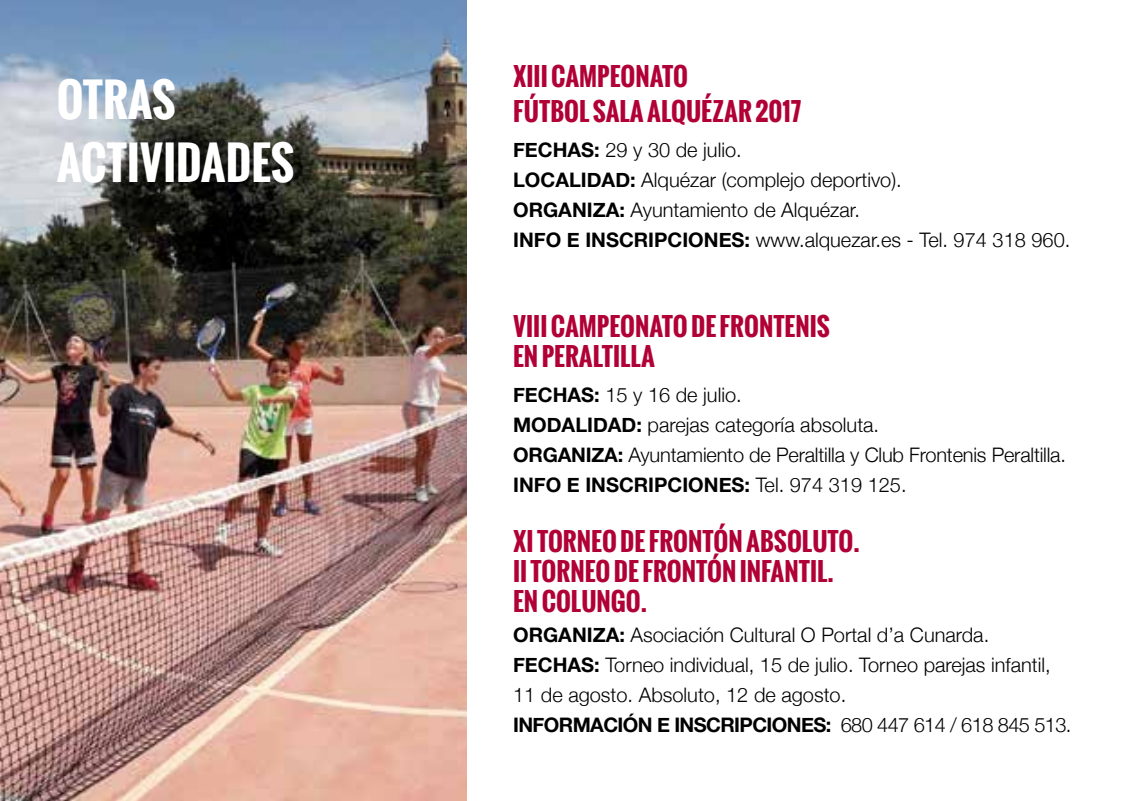
<style>
.page{position:relative;width:1134px;height:801px;background:#fff}
.page>*{position:absolute;margin:0;border:0;box-sizing:border-box;transform-origin:0 0}
.t1{font:700 45px/62.5px "Oswald";color:#fff}
.t2{font:700 25px/30px "Oswald";color:#b10035}
.t3{font:300 20px/30px "Helvetica Neue";color:#000}
.s1{font-weight:700}
</style>
<div class="page">
<img style="left:0;top:0;width:466px;height:801px">
<h1 class="t1" style="left:57px;top:69px;width:239px">OTRAS<br>ACTIVIDADES</h1>
<p class="t2" style="left:513px;top:58px;width:289px;line-height:35px">XIII CAMPEONATO<br>FÚTBOL SALA ALQUÉZAR 2017</p>
<p class="t3" style="left:513px;top:134px;width:559px"><span class="s1">FECHAS:</span> 29 y 30 de julio.<br><span class="s1">LOCALIDAD:</span> Alquézar (complejo deportivo).<br><span class="s1">ORGANIZA:</span> Ayuntamiento de Alquézar.<br><span class="s1">INFO E INSCRIPCIONES:</span> www.alquezar.es - Tel. 974 318 960.</p>
<p class="t2" style="left:513px;top:311px;width:318px">VIII CAMPEONATO DE FRONTENIS<br>EN PERALTILLA</p>
<p class="t3" style="left:513px;top:379px;width:554px"><span class="s1">FECHAS:</span> 15 y 16 de julio.<br><span class="s1">MODALIDAD:</span> parejas categoría absoluta.<br><span class="s1">ORGANIZA:</span> Ayuntamiento de Peraltilla y Club Frontenis Peraltilla.<br><span class="s1">INFO E INSCRIPCIONES:</span> Tel. 974 319 125.</p>
<p class="t2" style="left:513px;top:526px;width:348px">XI TORNEO DE FRONTÓN ABSOLUTO.<br>II TORNEO DE FRONTÓN INFANTIL.<br>EN COLUNGO.</p>
<p class="t3" style="left:513px;top:619px;width:560px"><span class="s1">ORGANIZA:</span> Asociación Cultural O Portal d’a Cunarda.<br><span class="s1">FECHAS:</span> Torneo individual, 15 de julio. Torneo parejas infantil, 11 de agosto. Absoluto, 12 de agosto.<br><span class="s1">INFORMACIÓN E INSCRIPCIONES:</span> 680 447 614 / 618 845 513.</p>
</div>
